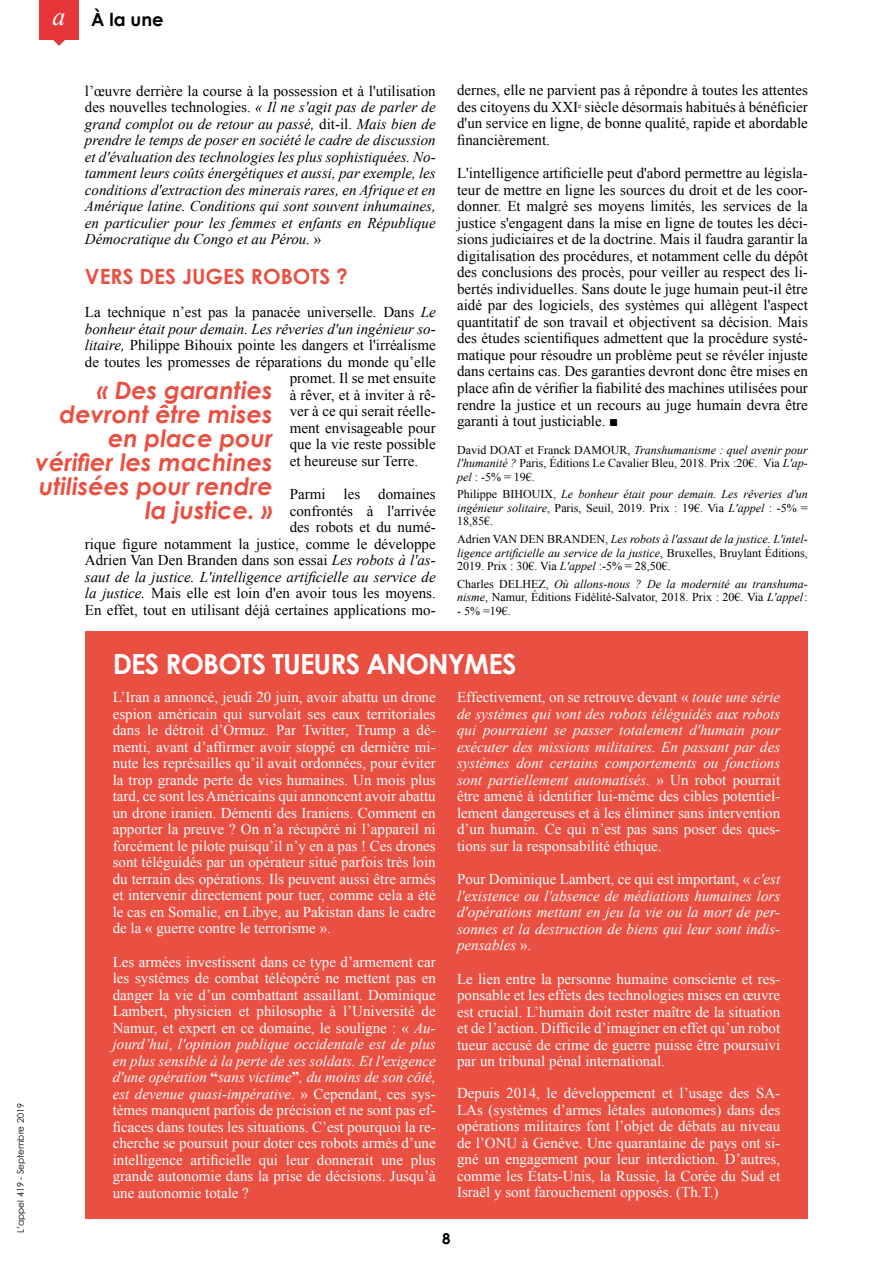
<style>
.page{position:relative;width:893px;height:1263px;background:#fff}
.page>*{position:absolute;margin:0;border:0;box-sizing:border-box;transform-origin:0 0}
.t1{font:700 27.75px "Century Gothic";letter-spacing:-.03em;color:#fff}
.t2{font:italic 700 24px/24px "Century Gothic";color:#ea5042;text-align:right}
.t3{font:700 21px "Century Gothic";color:#ea5042}
.t4{font:700 18px "Century Gothic";color:#000}
.t5{font:15px/16.5px "Times New Roman";color:#fff;text-align:justify}
.t6{font:15px/16.5px "Times New Roman";color:#000;text-align:justify}
.t7{font:italic 15px/16.5px "Times New Roman";color:#fff;text-align:justify}
.t8{font:italic 15px/16.5px "Times New Roman";color:#000;text-align:justify}
.t9{font:700 15px "Century Gothic";color:#000}
.t10{font:italic 12px/13.5px "Times New Roman";color:#000;text-align:justify}
.t11{font:12px/13.5px "Times New Roman";color:#000;text-align:justify}
.t12{font:9px "Century Gothic";color:#000}
.s1{font-family:"Times New Roman";font-weight:400;font-style:italic;font-size:26.1px;color:#fff}
.s2{font-style:normal}
.s3{font-style:italic}
.s4{font-family:"Arial"}
.s5{font-weight:700}
</style>
<div class="page">
<div style="left:39px;top:0;width:40px;height:39px;background:#e7363a"></div>
<svg style="left:53px;top:39px;width:13px;height:7px"></svg>
<div style="left:85px;top:631px;width:723px;height:588px;background:#ea5042"></div>
<p class="t4" style="left:53px;top:8px;width:113px"><span class="s1">a</span> À la une</p>
<p class="t8" style="left:85px;top:82px;width:352px"><span class="s2">l’œuvre derrière la course à la possession et à l'utilisation des nouvelles technologies.</span> « Il ne s'agit pas de parler de grand complot ou de retour au passé, <span class="s2">dit-il.</span> Mais bien de prendre le temps de poser en société le cadre de discussion et d'évaluation des technologies les plus sophistiquées. No&shy;tamment leurs coûts énergétiques et aussi, par exemple, les conditions d'extraction des minerais rares, en Afrique et en Amérique latine. Conditions qui sont souvent inhumaines, en particulier pour les femmes et enfants en République Démocratique du Congo et au Pérou. <span class="s2">»</span></p>
<h3 class="t3" style="left:85px;top:262px;width:264px">VERS DES JUGES ROBOTS ?</h3>
<p class="t6" style="left:85px;top:304px;width:352px">La technique n’est pas la panacée universelle. Dans <span class="s3">Le</span></p>
<p class="t8" style="left:85px;top:320px;width:352px">bonheur était pour demain. Les rêveries d'un ingénieur so-</p>
<p class="t6" style="left:85px;top:337px;width:352px"><span class="s3">litaire,</span> Philippe Bihouix pointe les dangers et l'irréalisme</p>
<p class="t6" style="left:85px;top:353px;width:352px">de toutes les promesses de réparations du monde qu’elle</p>
<p class="t6" style="left:290px;top:370px;width:148px">promet. Il se met ensuite</p>
<p class="t6" style="left:290px;top:386px;width:148px">à rêver, et à inviter à rê-</p>
<p class="t6" style="left:290px;top:403px;width:148px">ver à ce qui serait réelle-</p>
<p class="t6" style="left:290px;top:419px;width:148px">ment envisageable pour</p>
<p class="t6" style="left:290px;top:436px;width:148px">que la vie reste possible</p>
<p class="t6" style="left:290px;top:452px;width:130px">et heureuse sur Terre.</p>
<p class="t6" style="left:85px;top:486px;width:352px;text-align:right">Parmi les domaines<br>confrontés à l'arrivée<br>des robots et du numé-<br>rique figure notamment la justice, comme le développe Adrien Van Den Branden dans son essai <span class="s3">Les robots à l'as&shy;saut de la justice. L'intelligence artificielle au service de la justice.</span> Mais elle est loin d'en avoir tous les moyens.<br>En effet, tout en utilisant déjà certaines applications mo-</p>
<h2 class="t2" style="left:36px;top:378px;width:239px">« Des garanties devront être mises en place pour vérifier les machines utilisées pour rendre la justice. »</h2>
<p class="t6" style="left:457px;top:82px;width:352px">dernes, elle ne parvient pas à répondre à toutes les attentes des citoyens du XXI<sup>e</sup> siècle désormais habitués à bénéficier d'un service en ligne, de bonne qualité, rapide et abordable financièrement.</p>
<p class="t6" style="left:457px;top:165px;width:352px">L'intelligence artificielle peut d'abord permettre au législa&shy;teur de mettre en ligne les sources du droit et de les coor&shy;donner. Et malgré ses moyens limités, les services de la justice s'engagent dans la mise en ligne de toutes les déci&shy;sions judiciaires et de la doctrine. Mais il faudra garantir la digitalisation des procédures, et notamment celle du dépôt des conclusions des procès, pour veiller au respect des li&shy;bertés individuelles. Sans doute le juge humain peut-il être aidé par des logiciels, des systèmes qui allègent l'aspect quantitatif de son travail et objectivent sa décision. Mais des études scientifiques admettent que la procédure systé&shy;matique pour résoudre un problème peut se révéler injuste dans certains cas. Des garanties devront donc être mises en place afin de vérifier la fiabilité des machines utilisées pour rendre la justice et un recours au juge humain devra être garanti à tout justiciable. <span class="s4">■</span></p>
<p class="t11" style="left:457px;top:443px;width:352px">David DOAT et Franck DAMOUR, <span class="s3">Transhumanisme : quel avenir pour l'humanité ?</span> Paris, Éditions Le Cavalier Bleu, 2018. Prix :20€. Via <span class="s3">L'ap&shy;pel</span> : -5% = 19€.</p>
<p class="t10" style="left:457px;top:487px;width:352px"><span class="s2">Philippe BIHOUIX,</span> Le bonheur était pour demain. Les rêveries d'un ingénieur solitaire<span class="s2">, Paris, Seuil, 2019. Prix : 19€. Via</span> L'appel <span class="s2">: -5% = 18,85€.</span></p>
<p class="t10" style="left:457px;top:532px;width:352px"><span class="s2">Adrien VAN DEN BRANDEN,</span> Les robots à l'assaut de la justice. L'intel&shy;ligence artificielle au service de la justice<span class="s2">, Bruxelles, Bruylant Éditions, 2019. Prix : 30€. Via</span> L'appel <span class="s2">:-5% = 28,50€.</span></p>
<p class="t11" style="left:457px;top:577px;width:352px">Charles DELHEZ, <span class="s3">Où allons-nous ? De la modernité au transhuma&shy;nisme</span>, Namur, Éditions Fidélité-Salvator, 2018. Prix : 20€. Via <span class="s3">L'appel</span>:</p>
<p class="t11" style="left:457px;top:604px;width:55px">- 5% =19€.</p>
<p class="t12" style="left:15px;top:1233px;width:131px;rotate:-90deg">L’appel 419 - Septembre 2019</p>
<h1 class="t1" style="left:113px;top:646px;width:405px">DES ROBOTS TUEURS ANONYMES</h1>
<p class="t5" style="left:113px;top:689px;width:325px">L’Iran a annoncé, jeudi 20 juin, avoir abattu un drone espion américain qui survolait ses eaux territoriales dans le détroit d’Ormuz. Par Twitter, Trump a dé&shy;menti, avant d’affirmer avoir stoppé en dernière mi&shy;nute les représailles qu’il avait ordonnées, pour éviter la trop grande perte de vies humaines. Un mois plus tard, ce sont les Américains qui annoncent avoir abattu un drone iranien. Démenti des Iraniens. Comment en apporter la preuve ? On n’a récupéré ni l’appareil ni forcément le pilote puisqu’il n’y en a pas ! Ces drones sont téléguidés par un opérateur situé parfois très loin du terrain des opérations. Ils peuvent aussi être armés et intervenir directement pour tuer, comme cela a été le cas en Somalie, en Libye, au Pakistan dans le cadre de la « guerre contre le terrorisme ».</p>
<p class="t5" style="left:113px;top:953px;width:325px">Les armées investissent dans ce type d’armement car les systèmes de combat téléopéré ne mettent pas en danger la vie d’un combattant assaillant. Dominique Lambert, physicien et philosophe à l’Université de Namur, et expert en ce domaine, le souligne : « <span class="s3">Au&shy;jourd’hui</span>, <span class="s3">l'opinion publique occidentale est de plus en plus sensible à la perte de ses soldats. Et l'exigence d'une opération</span> <span class="s5">“</span><span class="s3">sans victime</span><span class="s5">”</span><span class="s3">, du moins de son côté, est devenue quasi-impérative</span>. » Cependant, ces sys&shy;tèmes manquent parfois de précision et ne sont pas ef&shy;ficaces dans toutes les situations. C’est pourquoi la re&shy;cherche se poursuit pour doter ces robots armés d’une intelligence artificielle qui leur donnerait une plus grande autonomie dans la prise de décisions. Jusqu’à une autonomie totale ?</p>
<p class="t7" style="left:457px;top:689px;width:325px"><span class="s2">Effectivement, on se retrouve devant «</span> toute une série de systèmes qui vont des robots téléguidés aux robots qui pourraient se passer totalement d'humain pour exécuter des missions militaires. En passant par des systèmes dont certains comportements ou fonctions sont partiellement automatisés. <span class="s2">» Un robot pourrait être amené à identifier lui-même des cibles potentiel&shy;lement dangereuses et à les éliminer sans intervention d’un humain. Ce qui n’est pas sans poser des ques&shy;tions sur la responsabilité éthique.</span></p>
<p class="t7" style="left:457px;top:871px;width:325px"><span class="s2">Pour Dominique Lambert, ce qui est important, «</span> c'est l'existence ou l'absence de médiations humaines lors d'opérations mettant en jeu la vie ou la mort de per&shy;sonnes et la destruction de biens qui leur sont indis&shy;pensables <span class="s2">».</span></p>
<p class="t5" style="left:457px;top:970px;width:325px">Le lien entre la personne humaine consciente et res&shy;ponsable et les effets des technologies mises en œuvre est crucial. L’humain doit rester maître de la situation et de l’action. Difficile d’imaginer en effet qu’un robot tueur accusé de crime de guerre puisse être poursuivi par un tribunal pénal international.</p>
<p class="t5" style="left:457px;top:1085px;width:325px">Depuis 2014, le développement et l’usage des SA-LAs (systèmes d’armes létales autonomes) dans des opérations militaires font l’objet de débats au niveau de l’ONU à Genève. Une quarantaine de pays ont si&shy;gné un engagement pour leur interdiction. D’autres, comme les États-Unis, la Russie, la Corée du Sud et Israël y sont farouchement opposés. (Th.T.)</p>
<p class="t9" style="left:442px;top:1229px;width:10px">8</p>
</div>
